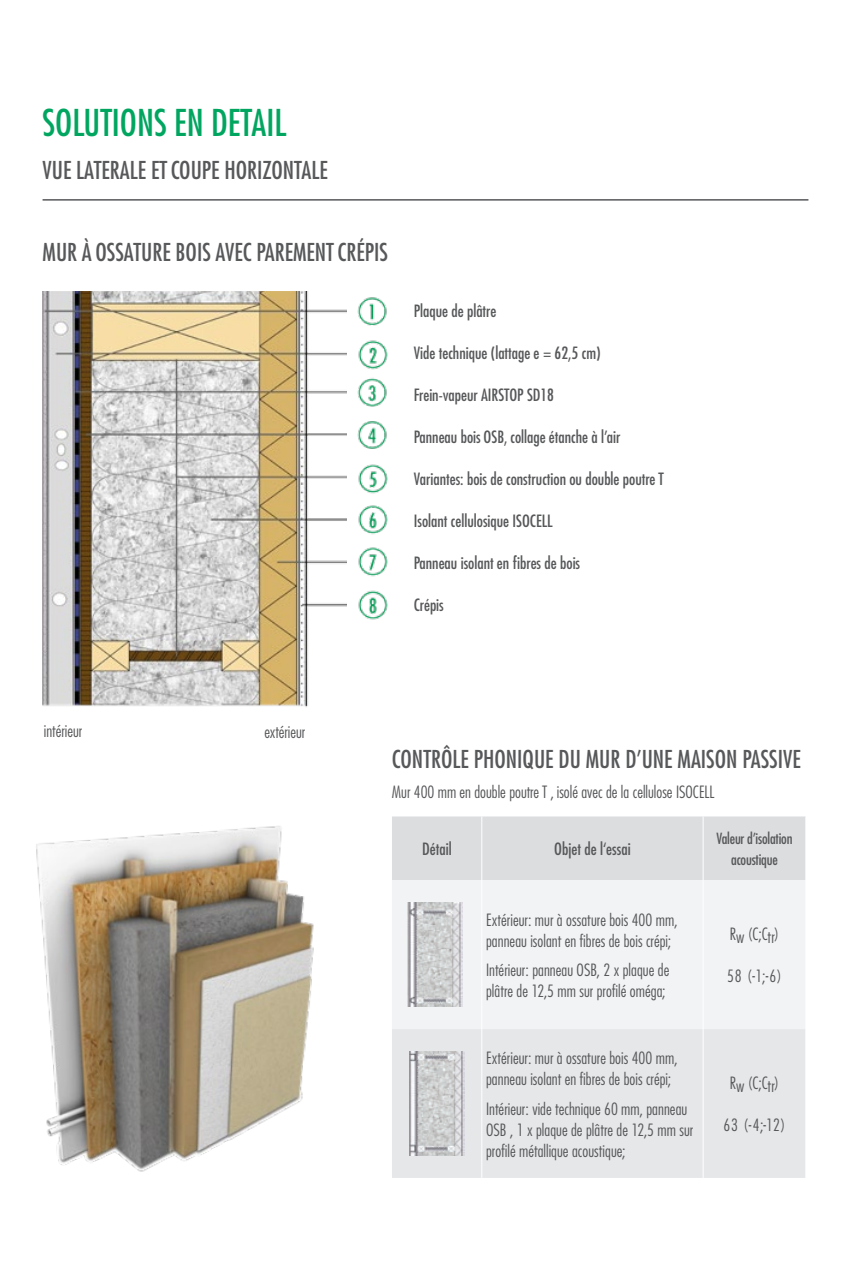
<style>
.page{position:relative;width:851px;height:1263px;background:#fff}
.page>*{position:absolute;margin:0;border:0;box-sizing:border-box;transform-origin:0 0}
.t1{font:500 condensed 36px "Futura LT Pro";color:#00a660}
.t2{font:500 condensed 24px "Futura LT Pro";color:#57585a}
.t3{font:300 condensed 16.5px/21px "Futura LT Pro";color:#57585a}
.t4{font:500 condensed 16.5px "Futura LT Pro";color:#57585a}
.t5{font:500 condensed 15px/21px "Futura LT Pro";letter-spacing:-.015em;color:#57585a;text-align:center}
</style>
<div class="page">
<img style="left:36px;top:826px;width:278px;height:346px">
<hr style="left:43px;top:199px;width:765px;height:2px;background:#57585a">
<img style="left:43px;top:291px;width:304px;height:416px">
<img style="left:357px;top:297px;width:31px;height:323px">
<div style="left:392px;top:816px;width:413px;height:64px;background:#dcdddf"></div>
<div style="left:392px;top:880px;width:413px;height:149px;background:#f2f3f4"></div>
<div style="left:392px;top:1029px;width:413px;height:149px;background:#e6e7e9"></div>
<hr style="left:481px;top:816px;width:1px;height:64px;background:#fff">
<hr style="left:702px;top:816px;width:1px;height:64px;background:#fff">
<hr style="left:481px;top:880px;width:1px;height:149px;background:#fff">
<hr style="left:702px;top:880px;width:1px;height:149px;background:#fff">
<hr style="left:481px;top:1029px;width:1px;height:149px;background:#fff">
<hr style="left:702px;top:1029px;width:1px;height:149px;background:#fff">
<img style="left:407px;top:902px;width:55px;height:105px">
<img style="left:409px;top:1051px;width:55px;height:104px">
<h1 class="t1" style="left:43px;top:98px;width:245px">SOLUTIONS EN DETAIL</h1>
<h2 class="t2" style="left:43px;top:153px;width:287px">VUE LATERALE ET COUPE HORIZONTALE</h2>
<h2 class="t2" style="left:43px;top:235px;width:347px">MUR À OSSATURE BOIS AVEC PAREMENT CRÉPIS</h2>
<p class="t4" style="left:414px;top:299px;width:84px">Plaque de plâtre</p>
<p class="t4" style="left:414px;top:341px;width:188px">Vide technique (lattage e = 62,5 cm)</p>
<p class="t4" style="left:414px;top:383px;width:142px">Frein-vapeur AIRSTOP SD18</p>
<p class="t4" style="left:414px;top:425px;width:208px">Panneau bois OSB, collage étanche à l’air</p>
<p class="t4" style="left:414px;top:467px;width:251px">Variantes: bois de construction ou double poutre T</p>
<p class="t4" style="left:414px;top:509px;width:140px">Isolant cellulosique ISOCELL</p>
<p class="t4" style="left:414px;top:551px;width:168px">Panneau isolant en fibres de bois</p>
<p class="t4" style="left:414px;top:593px;width:31px">Crépis</p>
<p class="t3" style="left:44px;top:721px;width:40px">intérieur</p>
<p class="t3" style="left:264px;top:721px;width:42px">extérieur</p>
<h2 class="t2" style="left:392px;top:743px;width:410px">CONTRÔLE PHONIQUE DU MUR D’UNE MAISON PASSIVE</h2>
<p class="t3" style="left:392px;top:781px;width:324px">Mur 400 mm en double poutre T , isolé avec de la cellulose ISOCELL</p>
<p class="t4" style="left:422px;top:838px;width:31px">Détail</p>
<p class="t4" style="left:554px;top:838px;width:78px">Objet de l‘essai</p>
<p class="t5" style="left:716px;top:828px;width:77px">Valeur d’isolation acoustique</p>
<p class="t3" style="left:486px;top:909px;width:193px">Extérieur: mur à ossature bois 400 mm, panneau isolant en fibres de bois crépi;</p>
<p class="t3" style="left:486px;top:959px;width:185px">Intérieur: panneau OSB, 2 x plaque de plâtre de 12,5 mm sur profilé oméga;</p>
<p class="t3" style="left:486px;top:1047px;width:193px">Extérieur: mur à ossature bois 400 mm, panneau isolant en fibres de bois crépi;</p>
<p class="t3" style="left:486px;top:1098px;width:209px">Intérieur: vide technique 60 mm, panneau<br>OSB , 1 x plaque de plâtre de 12,5 mm sur profilé métallique acoustique;</p>
<p class="t3" style="left:729px;top:924px;width:51px">Rw (C;Ctr)</p>
<p class="t3" style="left:727px;top:966px;width:56px">58 (-1;-6)</p>
<p class="t3" style="left:729px;top:1073px;width:51px">Rw (C;Ctr)</p>
<p class="t3" style="left:723px;top:1115px;width:64px">63 (-4;-12)</p>
</div>
